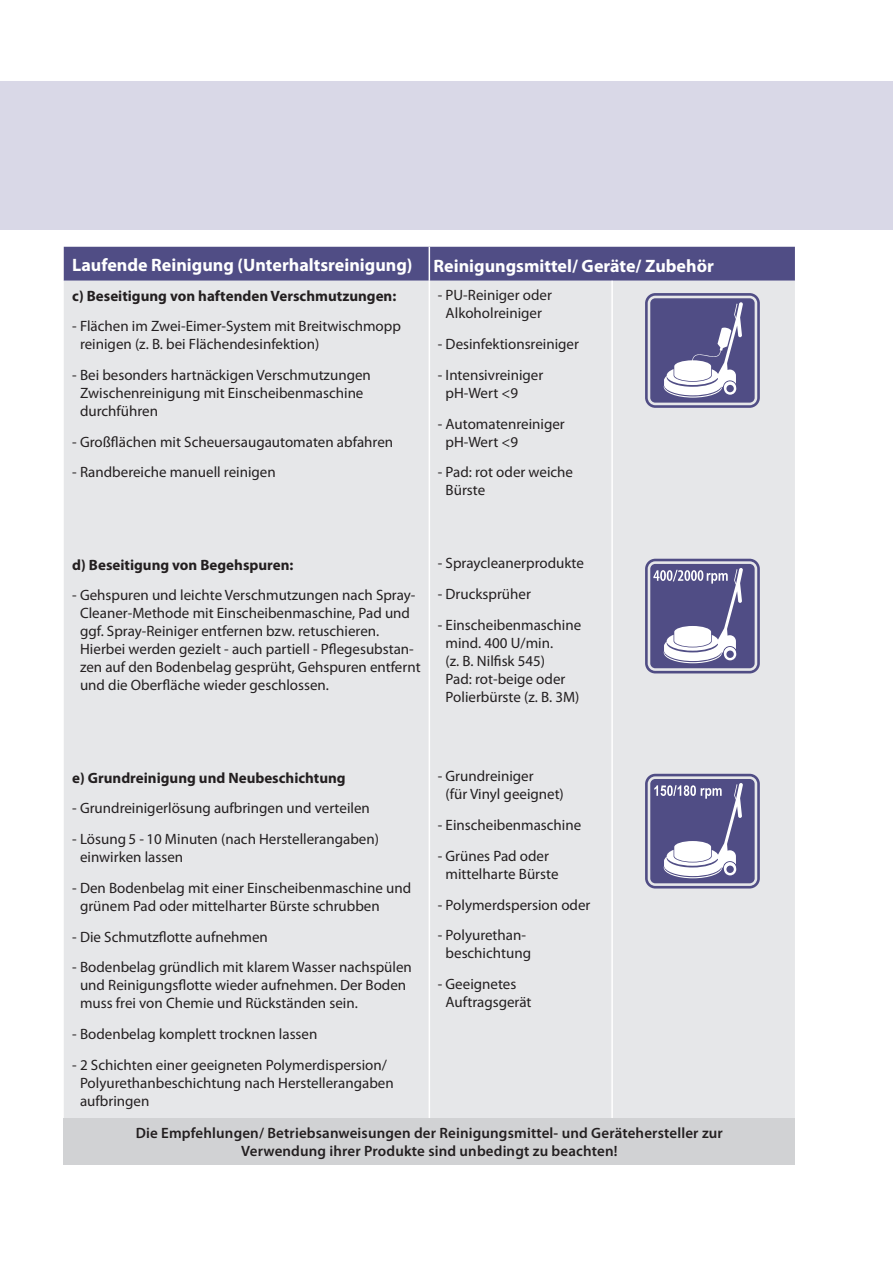
<style>
.page{position:relative;width:893px;height:1263px;background:#fff}
.page>*{position:absolute;margin:0;border:0;box-sizing:border-box;transform-origin:0 0}
.t1{font:700 18px "Myriad Pro";color:#fff}
.t2{font:15px/18px "Myriad Pro";color:#231f20}
.t3{font:600 15px/18px "Myriad Pro";letter-spacing:.01em;color:#231f20;text-align:center}
.t4{font:700 15px "Myriad Pro";color:#231f20}
</style>
<div class="page">
<div style="left:0;top:81px;width:893px;height:149px;background:#d9d8e7"></div>
<div style="left:64px;top:247px;width:731px;height:34px;background:#504d85"></div>
<div style="left:64px;top:281px;width:731px;height:837px;background:#e6e7e9"></div>
<div style="left:64px;top:1118px;width:731px;height:47px;background:#d1d2d4"></div>
<hr style="left:429px;top:247px;width:1px;height:34px;background:#fff">
<hr style="left:429px;top:281px;width:1px;height:837px;background:#fff">
<hr style="left:611px;top:281px;width:2px;height:837px;background:#fff">
<svg style="left:645px;top:293px;width:115px;height:115px"></svg>
<svg style="left:645px;top:559px;width:115px;height:114px;background:#7e7ca4"></svg>
<svg style="left:645px;top:774px;width:115px;height:115px;background:#7e7ba4"></svg>
<p class="t1" style="left:72px;top:258px;width:643px">Laufende Reinigung (Unterhaltsreinigung) Reinigungsmittel/ Geräte/ Zubehör</p>
<p class="t4" style="left:72px;top:290px;width:325px">c) Beseitigung von haftenden Verschmutzungen:</p>
<p class="t2" style="left:80px;top:318px;width:322px;text-indent:-8px">- Flächen im Zwei-Eimer-System mit Breitwischmopp reinigen (z. B. bei Flächendesinfektion)</p>
<p class="t2" style="left:80px;top:367px;width:292px;text-indent:-8px">- Bei besonders hartnäckigen Verschmutzungen<br>Zwischenreinigung mit Einscheibenmaschine durchführen</p>
<p class="t2" style="left:72px;top:434px;width:322px">- Großflächen mit Scheuersaugautomaten abfahren</p>
<p class="t2" style="left:72px;top:464px;width:205px">- Randbereiche manuell reinigen</p>
<p class="t2" style="left:438px;top:287px;width:116px;text-align:center">- PU-Reiniger oder<br>Alkoholreiniger</p>
<p class="t2" style="left:438px;top:336px;width:143px">- Desinfektionsreiniger</p>
<p class="t2" style="left:446px;top:367px;width:99px;text-indent:-8px">- Intensivreiniger pH-Wert &lt;9</p>
<p class="t2" style="left:446px;top:416px;width:121px;text-indent:-8px">- Automatenreiniger pH-Wert &lt;9</p>
<p class="t2" style="left:446px;top:464px;width:129px;text-indent:-8px">- Pad: rot oder weiche<br>Bürste</p>
<p class="t4" style="left:72px;top:559px;width:223px">d) Beseitigung von Begehspuren:</p>
<p class="t2" style="left:80px;top:587px;width:342px;text-indent:-8px">- Gehspuren und leichte Verschmutzungen nach Spray-Cleaner-Methode mit Einscheibenmaschine, Pad und ggf. Spray-Reiniger entfernen bzw. retuschieren.<br>Hierbei werden gezielt - auch partiell - Pflegesubstan&shy;zen auf den Bodenbelag gesprüht, Gehspuren entfernt und die Oberfläche wieder geschlossen.</p>
<p class="t2" style="left:438px;top:555px;width:147px">- Spraycleanerprodukte</p>
<p class="t2" style="left:438px;top:586px;width:95px">- Drucksprüher</p>
<p class="t2" style="left:446px;top:617px;width:137px;text-indent:-8px">- Einscheibenmaschine mind. 400 U/min.<br>(z. B. Nilfisk 545)<br>Pad: rot-beige oder<br>Polierbürste (z. B. 3M)</p>
<p class="t4" style="left:72px;top:772px;width:275px">e) Grundreinigung und Neubeschichtung</p>
<p class="t2" style="left:72px;top:800px;width:299px">- Grundreinigerlösung aufbringen und verteilen</p>
<p class="t2" style="left:80px;top:831px;width:300px;text-indent:-8px">- Lösung 5 - 10 Minuten (nach Herstellerangaben) einwirken lassen</p>
<p class="t2" style="left:80px;top:880px;width:333px;text-indent:-8px">- Den Bodenbelag mit einer Einscheibenmaschine und grünem Pad oder mittelharter Bürste schrubben</p>
<p class="t2" style="left:72px;top:928px;width:197px">- Die Schmutzflotte aufnehmen</p>
<p class="t2" style="left:80px;top:959px;width:333px;text-indent:-8px">- Bodenbelag gründlich mit klarem Wasser nachspülen und Reinigungsflotte wieder aufnehmen. Der Boden muss frei von Chemie und Rückständen sein.</p>
<p class="t2" style="left:72px;top:1026px;width:247px">- Bodenbelag komplett trocknen lassen</p>
<p class="t2" style="left:80px;top:1057px;width:315px;text-indent:-8px">- 2 Schichten einer geeigneten Polymerdispersion/<br>Polyurethanbeschichtung nach Herstellerangaben aufbringen</p>
<p class="t2" style="left:446px;top:768px;width:120px;text-indent:-8px">- Grundreiniger<br>(für Vinyl geeignet)</p>
<p class="t2" style="left:438px;top:817px;width:145px">- Einscheibenmaschine</p>
<p class="t2" style="left:446px;top:848px;width:114px;text-indent:-8px">- Grünes Pad oder mittelharte Bürste</p>
<p class="t2" style="left:438px;top:896px;width:154px">- Polymerdspersion oder</p>
<p class="t2" style="left:438px;top:927px;width:95px;text-align:center">- Polyurethan&shy;beschichtung</p>
<p class="t2" style="left:446px;top:976px;width:87px;text-indent:-8px">- Geeignetes<br>Auftragsgerät</p>
<p class="t3" style="left:136px;top:1125px;width:589px">Die Empfehlungen/ Betriebsanweisungen der Reinigungsmittel- und Gerätehersteller zur<br>Verwendung ihrer Produkte sind unbedingt zu beachten!</p>
</div>
